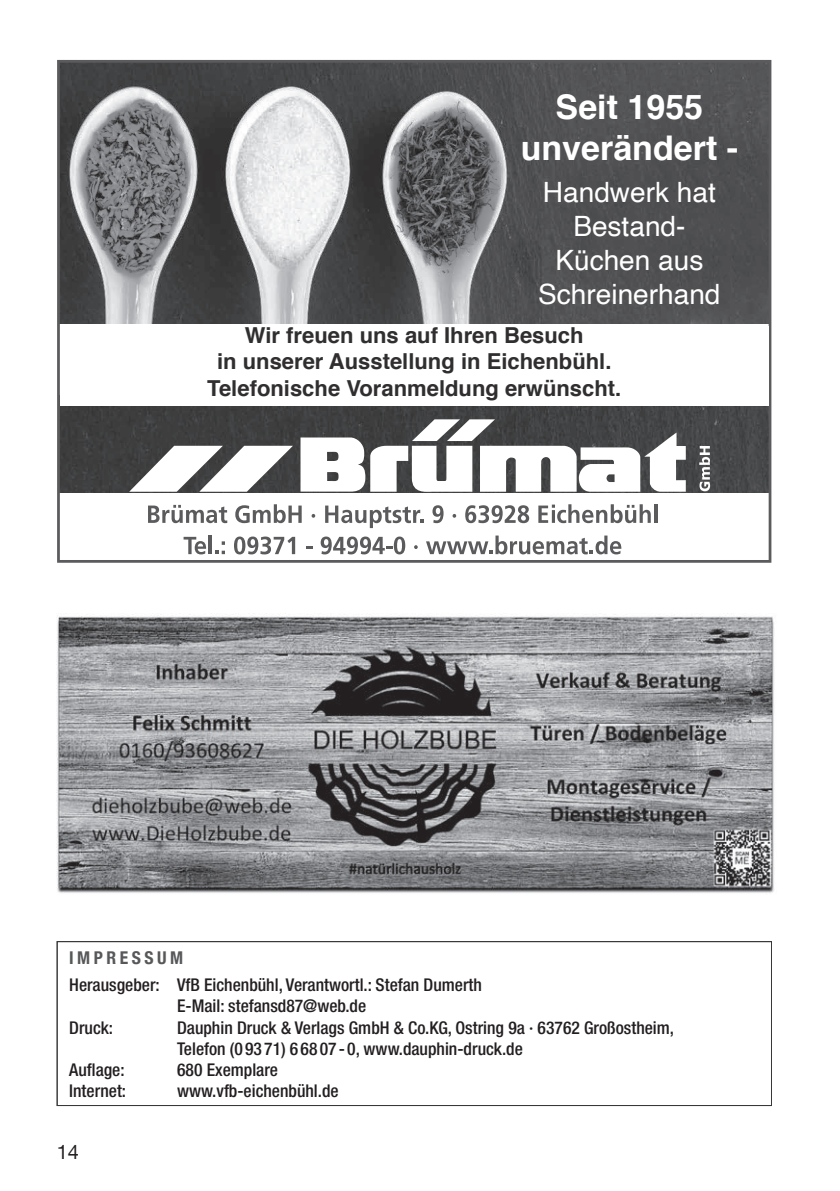
<style>
.page{position:relative;width:840px;height:1191px;background:#fff}
.page>*{position:absolute;margin:0;border:0;box-sizing:border-box;transform-origin:0 0}
.t1{font:700 34px/40.8px "Helvetica";color:#fff;text-align:center}
.t2{font:28px/34px "Helvetica";color:#fff;text-align:center}
.t3{font:700 22px/26.4px "Helvetica";color:#302e2f;text-align:center}
.t4{font:20px "Helvetica Neue";color:#231f20}
.t5{font:500 condensed 17.6px/21.2px "Helvetica Neue LT Std";color:#231f20}
.t6{font:700 condensed 17.6px "Helvetica Neue";letter-spacing:.2em;color:#57585a}
</style>
<div class="page">
<img style="left:61px;top:406px;width:706px;height:87px">
<img style="left:61px;top:64px;width:706px;height:259px">
<div style="left:57px;top:60px;width:714px;height:503px;border:3px solid #5b5b5e"></div>
<svg style="left:183px;top:537px;width:23px;height:17px"></svg>
<hr style="left:208px;top:535px;width:4px;height:19px;background:#5b5b5e">
<svg style="left:215px;top:541px;width:10px;height:13px"></svg>
<svg style="left:234px;top:536px;width:61px;height:18px"></svg>
<svg style="left:306px;top:546px;width:6px;height:3px"></svg>
<svg style="left:320px;top:536px;width:85px;height:18px"></svg>
<svg style="left:414px;top:545px;width:3px;height:4px"></svg>
<svg style="left:426px;top:535px;width:195px;height:19px"></svg>
<svg style="left:148px;top:505px;width:79px;height:18px"></svg>
<svg style="left:235px;top:504px;width:66px;height:19px"></svg>
<svg style="left:311px;top:514px;width:4px;height:4px"></svg>
<svg style="left:325px;top:505px;width:98px;height:23px"></svg>
<svg style="left:432px;top:505px;width:11px;height:18px"></svg>
<svg style="left:452px;top:514px;width:4px;height:4px"></svg>
<svg style="left:465px;top:505px;width:64px;height:18px"></svg>
<svg style="left:538px;top:504px;width:112px;height:19px"></svg>
<hr style="left:654px;top:504px;width:3px;height:19px;background:#5b5b5e">
<svg style="left:300px;top:419px;width:385px;height:74px"></svg>
<svg style="left:129px;top:446px;width:164px;height:46px"></svg>
<svg style="left:698px;top:446px;width:11px;height:45px"></svg>
<div style="left:60px;top:326px;width:708px;height:80px;background:#fff"></div>
<div style="left:57px;top:941px;width:714px;height:165px;border:1px solid #383839"></div>
<img style="left:57px;top:614px;width:717px;height:279px">
<h1 class="t1" style="left:520px;top:87px;width:219px">Seit 1955 unverändert -</h1>
<h2 class="t2" style="left:538px;top:176px;width:184px">Handwerk hat<br>Bestand-<br>Küchen aus<br>Schreinerhand</h2>
<p class="t3" style="left:207px;top:322px;width:415px">Wir freuen uns auf Ihren Besuch<br>in unserer Ausstellung in Eichenbühl.<br>Telefonische Voranmeldung erwünscht.</p>
<p class="t6" style="left:69px;top:943px;width:115px">IMPRESSUM</p>
<p class="t5" style="left:69px;top:974px;width:414px">Herausgeber: VfB Eichenbühl, Verantwortl.: Stefan Dumerth</p>
<p class="t5" style="left:177px;top:995px;width:190px">E-Mail: stefansd87@web.de</p>
<p class="t5" style="left:69px;top:1016px;width:45px">Druck:</p>
<p class="t5" style="left:177px;top:1016px;width:498px">Dauphin Druck &amp; Verlags GmbH &amp; Co.KG, Ostring 9a · 63762 Großostheim,<br>Telefon (0 93 71) 6 68 07 - 0, www.dauphin-druck.de</p>
<p class="t5" style="left:69px;top:1058px;width:57px">Auflage:</p>
<p class="t5" style="left:177px;top:1058px;width:102px">680 Exemplare</p>
<p class="t5" style="left:69px;top:1079px;width:58px">Internet:</p>
<p class="t5" style="left:177px;top:1079px;width:163px">www.vfb-eichenbühl.de</p>
<p class="t4" style="left:57px;top:1137px;width:24px">14</p>
</div>
